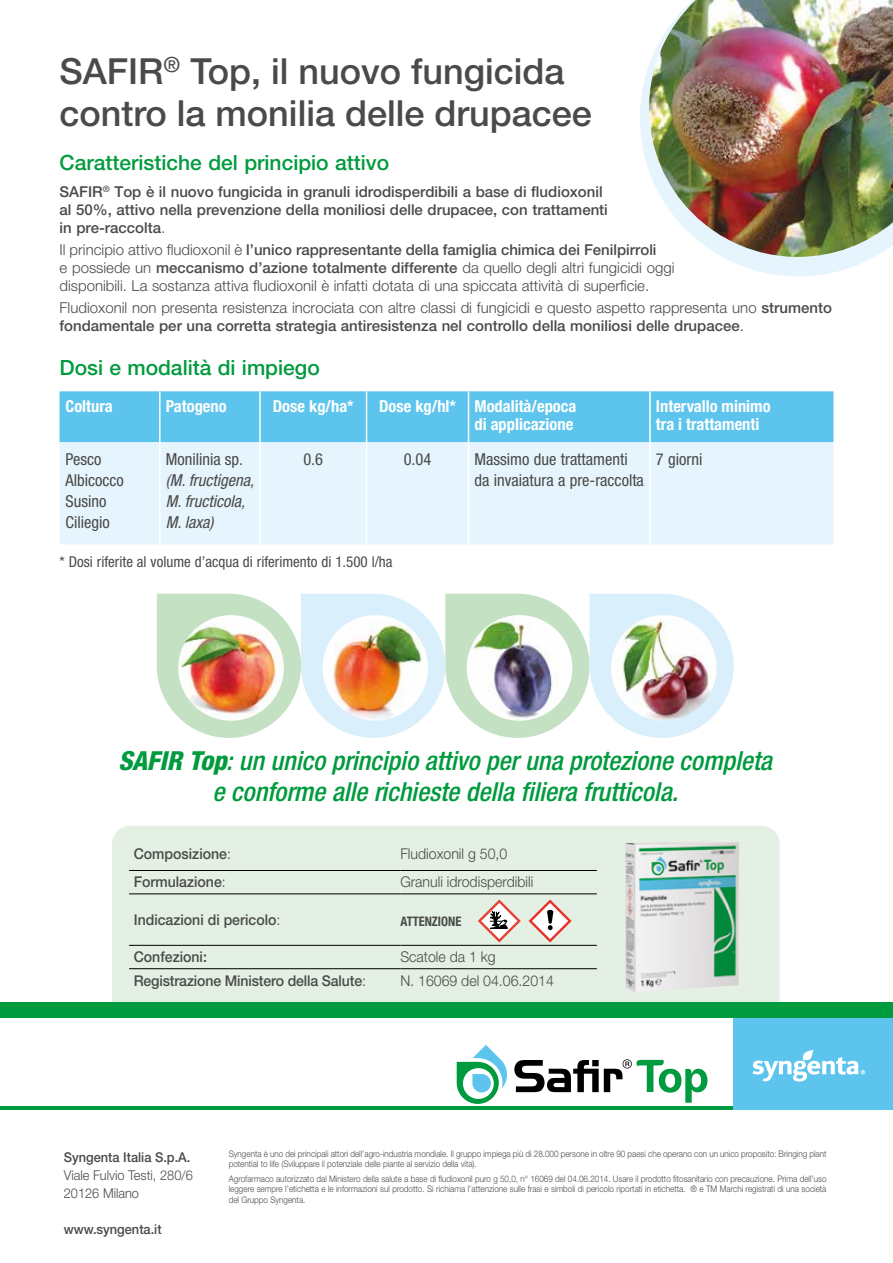
<style>
.page{position:relative;width:893px;height:1263px;background:#fff}
.page>*{position:absolute;margin:0;border:0;box-sizing:border-box;transform-origin:0 0}
.t1{font:500 36px/42px "Helvetica Neue LT Std";color:#4a4a49}
.t2{font:italic 500 condensed 26.25px/31.5px "Helvetica Neue LT Std";letter-spacing:-.005em;color:#009b3e;text-align:center}
.t3{font:500 21px "Helvetica Neue LT Std";color:#009b3e}
.t4{font:condensed 16.5px/21px "Helvetica Neue LT Std";color:#4a4a49}
.t5{font:700 condensed 16.5px/18px "Helvetica Neue LT Std";color:#fff;text-align:right}
.t6{font:italic condensed 16.5px/21px "Helvetica Neue LT Std";color:#4a4a49}
.t7{font:500 15px/18px "Helvetica Neue LT Std";color:#4a4a49}
.t8{font:300 15px/18px "Helvetica Neue LT Std";color:#4a4a49}
.t9{font:condensed 15px "Helvetica Neue LT Std";color:#4a4a49}
.t10{font:500 14.85px "Helvetica Neue LT Std";color:#4a4a49;scale:.95 1}
.t11{font:300 14.85px "Helvetica Neue LT Std";color:#4a4a49;scale:.95 1}
.t12{font:500 13.5px "Helvetica Neue LT Std";color:#4a4a49;scale:.95 1}
.t13{font:300 13.5px/18px "Helvetica Neue LT Std";color:#4a4a49;scale:.95 1}
.t14{font:700 condensed 13.2px "Helvetica Neue LT Std";color:#4a4a49;scale:.95 1}
.t15{font:300 9px/10.5px "Helvetica Neue LT Std";color:#4a4a49;scale:.9 1}
.s1{font-weight:300}
.s2{font-weight:500}
.s3{font-weight:800}
</style>
<div class="page">
<div style="left:112px;top:826px;width:668px;height:177px;background:#e3f0e3"></div>
<svg style="left:640px;top:66px;width:234px;height:210px"></svg>
<hr style="left:0;top:1107px;width:893px;height:3px;background:#009b3e">
<div style="left:733px;top:1018px;width:160px;height:92px;background:#5dc5ed"></div>
<svg style="left:753px;top:1050px;width:112px;height:31px"></svg>
<div style="left:0;top:1003px;width:893px;height:15px;background:#009b3e"></div>
<hr style="left:129px;top:870px;width:271px;height:1px;background:#000">
<hr style="left:400px;top:870px;width:197px;height:1px;background:#000">
<hr style="left:129px;top:894px;width:271px;height:1px;background:#000">
<hr style="left:400px;top:894px;width:197px;height:1px;background:#000">
<hr style="left:129px;top:945px;width:271px;height:1px;background:#000">
<hr style="left:400px;top:945px;width:197px;height:1px;background:#000">
<hr style="left:129px;top:968px;width:271px;height:1px;background:#000">
<hr style="left:400px;top:968px;width:197px;height:1px;background:#000">
<svg style="left:478px;top:899px;width:43px;height:43px"></svg>
<svg style="left:529px;top:899px;width:43px;height:43px"></svg>
<div style="left:60px;top:391px;width:773px;height:51px;background:#5dc5ed"></div>
<div style="left:60px;top:442px;width:773px;height:102px;background:#e6f5fd"></div>
<hr style="left:159px;top:391px;width:2px;height:51px;background:#fff">
<hr style="left:259px;top:391px;width:2px;height:51px;background:#fff">
<hr style="left:366px;top:391px;width:1px;height:51px;background:#fff">
<hr style="left:468px;top:391px;width:1px;height:51px;background:#fff">
<hr style="left:159px;top:442px;width:2px;height:102px;background:#fff">
<hr style="left:259px;top:442px;width:2px;height:102px;background:#fff">
<hr style="left:366px;top:442px;width:1px;height:102px;background:#fff">
<hr style="left:468px;top:442px;width:1px;height:102px;background:#fff">
<hr style="left:649px;top:391px;width:2px;height:51px;background:#fff">
<hr style="left:649px;top:442px;width:2px;height:102px;background:#fff">
<svg style="left:457px;top:1045px;width:250px;height:59px"></svg>
<img style="left:625px;top:840px;width:114px;height:153px">
<img style="left:649px;top:0;width:244px;height:257px">
<img style="left:157px;top:594px;width:577px;height:144px">
<h1 class="t1" style="left:60px;top:50px;width:534px">SAFIR<sup>®</sup> Top, il nuovo fungicida contro la monilia delle drupacee</h1>
<h3 class="t3" style="left:60px;top:150px;width:331px">Caratteristiche del principio attivo</h3>
<h3 class="t7" style="left:60px;top:182px;width:550px">SAFIR<sup>®</sup> Top è il nuovo fungicida in granuli idrodisperdibili a base di fludioxonil al 50%, attivo nella prevenzione della moniliosi delle drupacee, con trattamenti in pre-raccolta<span class="s1">.</span></h3>
<p class="t8" style="left:60px;top:240px;width:616px">Il principio attivo fludioxonil è <span class="s2">l’unico rappresentante della famiglia chimica dei Fenilpirroli<br></span>e possiede un <span class="s2">meccanismo d’azione totalmente differente</span> da quello degli altri fungicidi oggi disponibili. La sostanza attiva fludioxonil è infatti dotata di una spiccata attività di superficie.</p>
<h3 class="t7" style="left:60px;top:299px;width:774px"><span class="s1">Fludioxonil non presenta resistenza incrociata con altre classi di fungicidi e questo aspetto rappresenta uno</span> strumento fondamentale per una corretta strategia antiresistenza nel controllo della moniliosi delle drupacee<span class="s1">.</span></h3>
<h3 class="t3" style="left:60px;top:355px;width:262px">Dosi e modalità di impiego</h3>
<h3 class="t5" style="left:66px;top:396px;width:49px">Coltura</h3>
<h3 class="t5" style="left:166px;top:396px;width:62px">Patogeno</h3>
<h3 class="t5" style="left:273px;top:396px;width:82px">Dose kg/ha*</h3>
<h3 class="t5" style="left:379px;top:396px;width:199px">Dose kg/hl* Modalità/epoca di applicazione</h3>
<h3 class="t5" style="left:656px;top:396px;width:116px;text-align:left">Intervallo minimo tra i trattamenti</h3>
<h3 class="t4" style="left:66px;top:448px;width:60px">Pesco<br>Albicocco<br>Susino<br>Ciliegio</h3>
<h3 class="t4" style="left:166px;top:448px;width:79px">Monilinia sp.</h3>
<h3 class="t4" style="left:303px;top:448px;width:21px">0.6</h3>
<h3 class="t4" style="left:404px;top:448px;width:29px">0.04</h3>
<h3 class="t4" style="left:474px;top:448px;width:171px">Massimo due trattamenti da invaiatura a pre-raccolta</h3>
<h3 class="t4" style="left:656px;top:448px;width:48px">7 giorni</h3>
<h3 class="t6" style="left:166px;top:470px;width:90px">(M. fructigena,<br>M. fructicola,<br>M. laxa)</h3>
<h3 class="t9" style="left:60px;top:553px;width:335px">* Dosi riferite al volume d’acqua di riferimento di 1.500 l/ha</h3>
<h2 class="t2" style="left:118px;top:745px;width:655px"><span class="s3">SAFIR Top</span>: un unico principio attivo per una protezione completa e conforme alle richieste della filiera frutticola.</h2>
<h3 class="t10" style="left:134px;top:845px;width:104px">Composizione<span class="s1">:</span></h3>
<h3 class="t11" style="left:400px;top:845px;width:114px">Fludioxonil g 50,0</h3>
<h3 class="t10" style="left:134px;top:873px;width:98px">Formulazione<span class="s1">:</span></h3>
<h3 class="t11" style="left:400px;top:873px;width:141px">Granuli idrodisperdibili</h3>
<h3 class="t10" style="left:134px;top:911px;width:156px">Indicazioni di pericolo<span class="s1">:</span></h3>
<h3 class="t14" style="left:400px;top:913px;width:66px">ATTENZIONE</h3>
<h3 class="t10" style="left:134px;top:948px;width:79px">Confezioni:</h3>
<h3 class="t11" style="left:400px;top:948px;width:102px">Scatole da 1 kg</h3>
<h3 class="t10" style="left:134px;top:972px;width:246px">Registrazione Ministero della Salute<span class="s1">:</span></h3>
<h3 class="t11" style="left:400px;top:971px;width:163px">N. 16069 del 04.06.2014</h3>
<h3 class="t12" style="left:64px;top:1149px;width:135px">Syngenta Italia S.p.A.</h3>
<h3 class="t13" style="left:64px;top:1166px;width:137px">Viale Fulvio Testi, 280/6<br>20126 Milano</h3>
<h3 class="t12" style="left:64px;top:1221px;width:105px">www.syngenta.it</h3>
<p class="t15" style="left:229px;top:1148px;width:666px">Syngenta è uno dei principali attori dell’agro-industria mondiale. Il gruppo impiega più di 28.000 persone in oltre 90 paesi che operano con un unico proposito: Bringing plant potential to life (Sviluppare il potenziale delle piante al servizio della vita).</p>
<p class="t15" style="left:229px;top:1173px;width:666px;text-align:justify">Agrofarmaco autorizzato dal Ministero della salute a base di fludioxonil puro g 50,0, n° 16069 del 04.06.2014. Usare il prodotto fitosanitario con precauzione. Prima dell’uso leggere sempre l’etichetta e le informazioni sul prodotto. Si richiama l’attenzione sulle frasi e simboli di pericolo riportati in etichetta. ® e TM Marchi registrati di una società del Gruppo Syngenta.</p>
</div>
